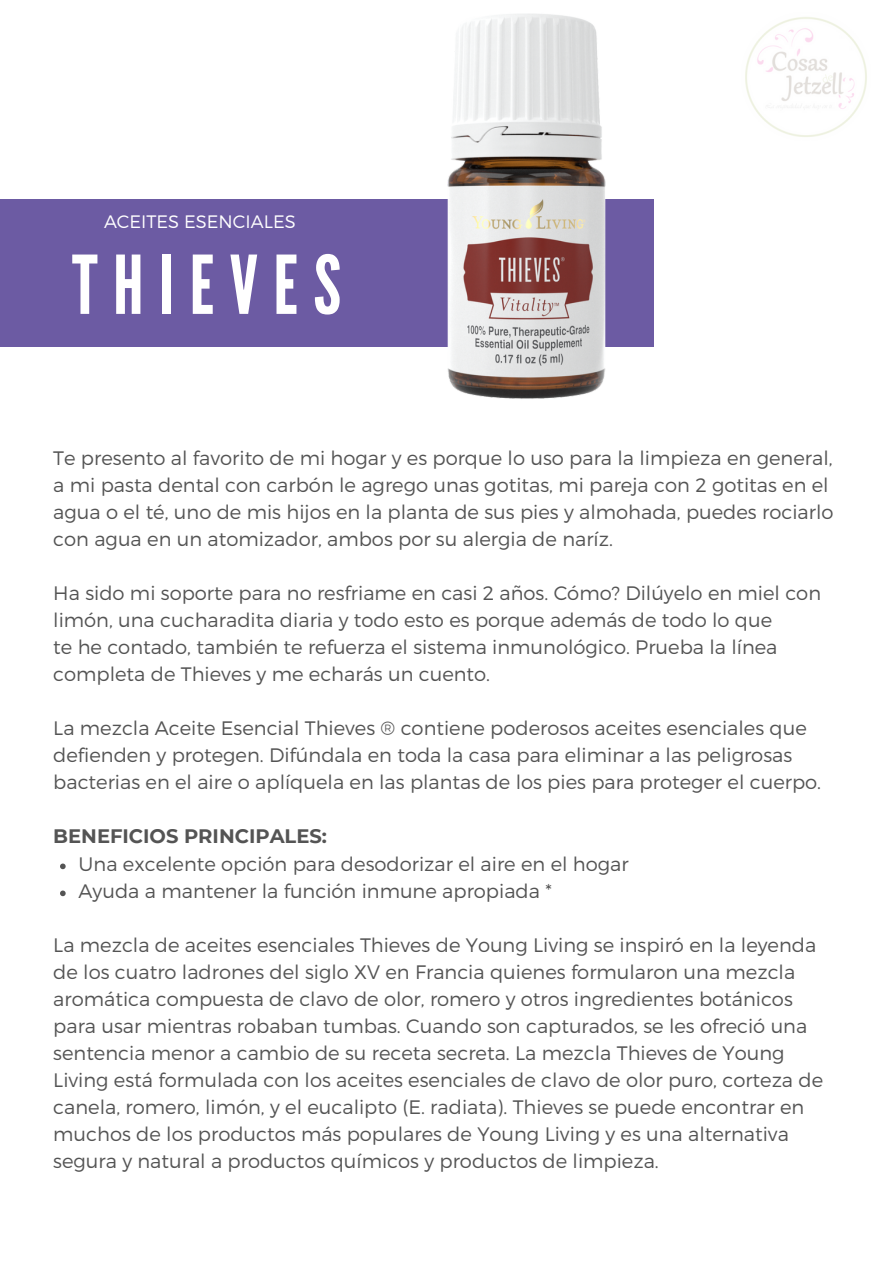
<style>
.page{position:relative;width:893px;height:1264px;background:#fff}
.page>*{position:absolute;margin:0;border:0;box-sizing:border-box;transform-origin:0 0}
.t1{font:80.7px "League Gothic";letter-spacing:.19em;color:#fff}
.t2{font:300 19.5px/27px "Montserrat";color:#545454}
.t3{font:700 19.5px "Montserrat";color:#545454}
.t4{font:300 18px "Montserrat";color:#fff}
</style>
<div class="page">
<div style="left:0;top:200px;width:653px;height:147px;background:#6c5ba3"></div>
<svg style="left:60px;top:863px;width:6px;height:6px"></svg>
<svg style="left:60px;top:890px;width:6px;height:6px"></svg>
<img style="left:446px;top:14px;width:160px;height:385px">
<img style="left:745px;top:17px;width:122px;height:120px">
<p class="t4" style="left:104px;top:210px;width:193px">ACEITES ESENCIALES</p>
<p class="t1" style="left:72px;top:238px;width:270px">THIEVES</p>
<p class="t2" style="left:53px;top:444px;width:781px">Te presento al favorito de mi hogar y es porque lo uso para la limpieza en general, a mi pasta dental con carbón le agrego unas gotitas, mi pareja con 2 gotitas en el agua o el té, uno de mis hijos en la planta de sus pies y almohada, puedes rociarlo con agua en un atomizador, ambos por su alergia de naríz.</p>
<p class="t2" style="left:53px;top:579px;width:769px">Ha sido mi soporte para no resfriame en casi 2 años. Cómo? Dilúyelo en miel con limón, una cucharadita diaria y todo esto es porque además de todo lo que</p>
<p class="t2" style="left:53px;top:633px;width:725px">te he contado, también te refuerza el sistema inmunológico. Prueba la línea completa de Thieves y me echarás un cuento.</p>
<p class="t2" style="left:53px;top:714px;width:769px">La mezcla Aceite Esencial Thieves ® contiene poderosos aceites esenciales que defienden y protegen. Difúndala en toda la casa para eliminar a las peligrosas bacterias en el aire o aplíquela en las plantas de los pies para proteger el cuerpo.</p>
<p class="t3" style="left:53px;top:824px;width:275px">BENEFICIOS PRINCIPALES:</p>
<p class="t2" style="left:79px;top:850px;width:551px">Una excelente opción para desodorizar el aire en el hogar</p>
<p class="t2" style="left:79px;top:877px;width:474px">Ayuda a mantener la función inmune apropiada *</p>
<p class="t2" style="left:53px;top:931px;width:771px">La mezcla de aceites esenciales Thieves de Young Living se inspiró en la leyenda de los cuatro ladrones del siglo XV en Francia quienes formularon una mezcla aromática compuesta de clavo de olor, romero y otros ingredientes botánicos para usar mientras robaban tumbas. Cuando son capturados, se les ofreció una sentencia menor a cambio de su receta secreta. La mezcla Thieves de Young Living está formulada con los aceites esenciales de clavo de olor puro, corteza de canela, romero, limón, y el eucalipto (E. radiata). Thieves se puede encontrar en muchos de los productos más populares de Young Living y es una alternativa segura y natural a productos químicos y productos de limpieza.</p>
</div>
